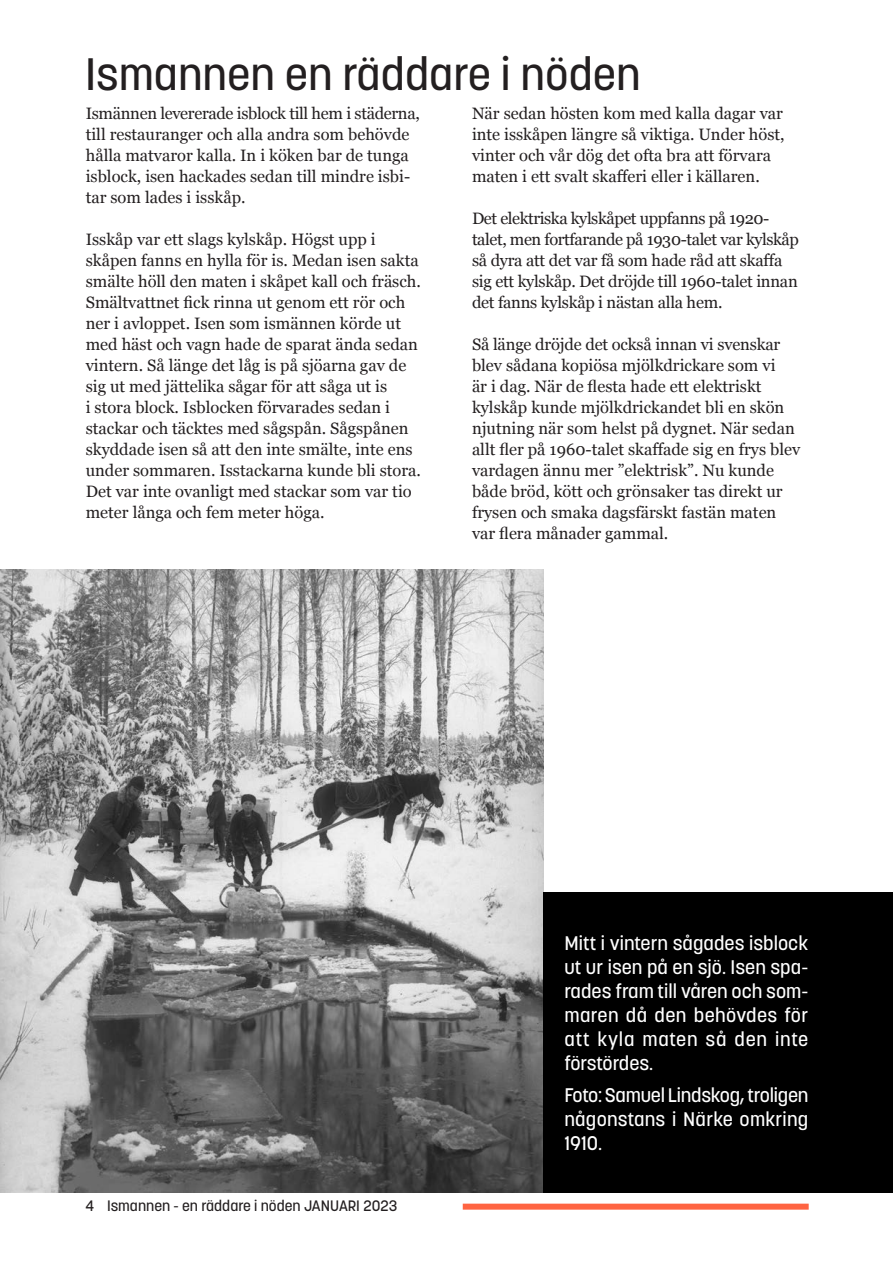
<style>
.page{position:relative;width:893px;height:1263px;background:#fff}
.page>*{position:absolute;margin:0;border:0;box-sizing:border-box;transform-origin:0 0}
.Rubriknivå_2{font:500 45px "Korolev Li U";color:#231f20}
.Bildrutetext_vit{font:500 19.5px/24px "Korolev Li U";letter-spacing:.01em;color:#fff;text-align:justify}
.t1{font:16.5px/21px "Georgia";color:#231f20}
.t2{font:500 15px "Korolev Li U";color:#231f20}
</style>
<div class="page">
<div style="left:463px;top:1203px;width:346px;height:6px;background:#ff6442"></div>
<img style="left:0;top:570px;width:543px;height:623px">
<div style="left:543px;top:892px;width:350px;height:301px;background:#000"></div>
<h2 class="Rubriknivå_2" style="left:85px;top:44px;width:557px">Ismannen en räddare i nöden</h2>
<p class="t1" style="left:86px;top:102px;width:336px">Ismännen levererade isblock till hem i städerna, till restauranger och alla andra som behövde hålla matvaror kalla. In i köken bar de tunga isblock, isen hackades sedan till mindre isbi&shy;tar som lades i isskåp.</p>
<p class="t1" style="left:86px;top:228px;width:337px">Isskåp var ett slags kylskåp. Högst upp i skåpen fanns en hylla för is. Medan isen sakta smälte höll den maten i skåpet kall och fräsch.<br>Smältvattnet fick rinna ut genom ett rör och ner i avloppet. Isen som ismännen körde ut med häst och vagn hade de sparat ända sedan vintern. Så länge det låg is på sjöarna gav de sig ut med jättelika sågar för att såga ut is<br>i stora block. Isblocken förvarades sedan i stackar och täcktes med sågspån. Sågspånen skyddade isen så att den inte smälte, inte ens under sommaren. Isstackarna kunde bli stora.<br>Det var inte ovanligt med stackar som var tio meter långa och fem meter höga.</p>
<p class="t1" style="left:472px;top:102px;width:314px">När sedan hösten kom med kalla dagar var inte isskåpen längre så viktiga. Under höst, vinter och vår dög det ofta bra att förvara maten i ett svalt skafferi eller i källaren.</p>
<p class="t1" style="left:472px;top:207px;width:328px">Det elektriska kylskåpet uppfanns på 1920- talet, men fortfarande på 1930-talet var kylskåp så dyra att det var få som hade råd att skaffa sig ett kylskåp. Det dröjde till 1960-talet innan det fanns kylskåp i nästan alla hem.</p>
<p class="t1" style="left:472px;top:333px;width:330px">Så länge dröjde det också innan vi svenskar blev sådana kopiösa mjölkdrickare som vi<br>är i dag. När de flesta hade ett elektriskt kylskåp kunde mjölkdrickandet bli en skön njutning när som helst på dygnet. När sedan allt fler på 1960-talet skaffade sig en frys blev vardagen ännu mer ”elektrisk”. Nu kunde både bröd, kött och grönsaker tas direkt ur frysen och smaka dagsfärskt fastän maten var flera månader gammal.</p>
<p class="t2" style="left:85px;top:1196px;width:313px">4 Ismannen - en räddare i nöden JANUARI 2023</p>
<p class="Bildrutetext_vit" style="left:564px;top:930px;width:245px">Mitt i vintern sågades isblock ut ur isen på en sjö. Isen spa&shy;rades fram till våren och som&shy;maren då den behövdes för att kyla maten så den inte förstördes.</p>
<p class="Bildrutetext_vit" style="left:564px;top:1083px;width:245px">Foto: Samuel Lindskog, troligen någonstans i Närke omkring 1910.</p>
</div>
